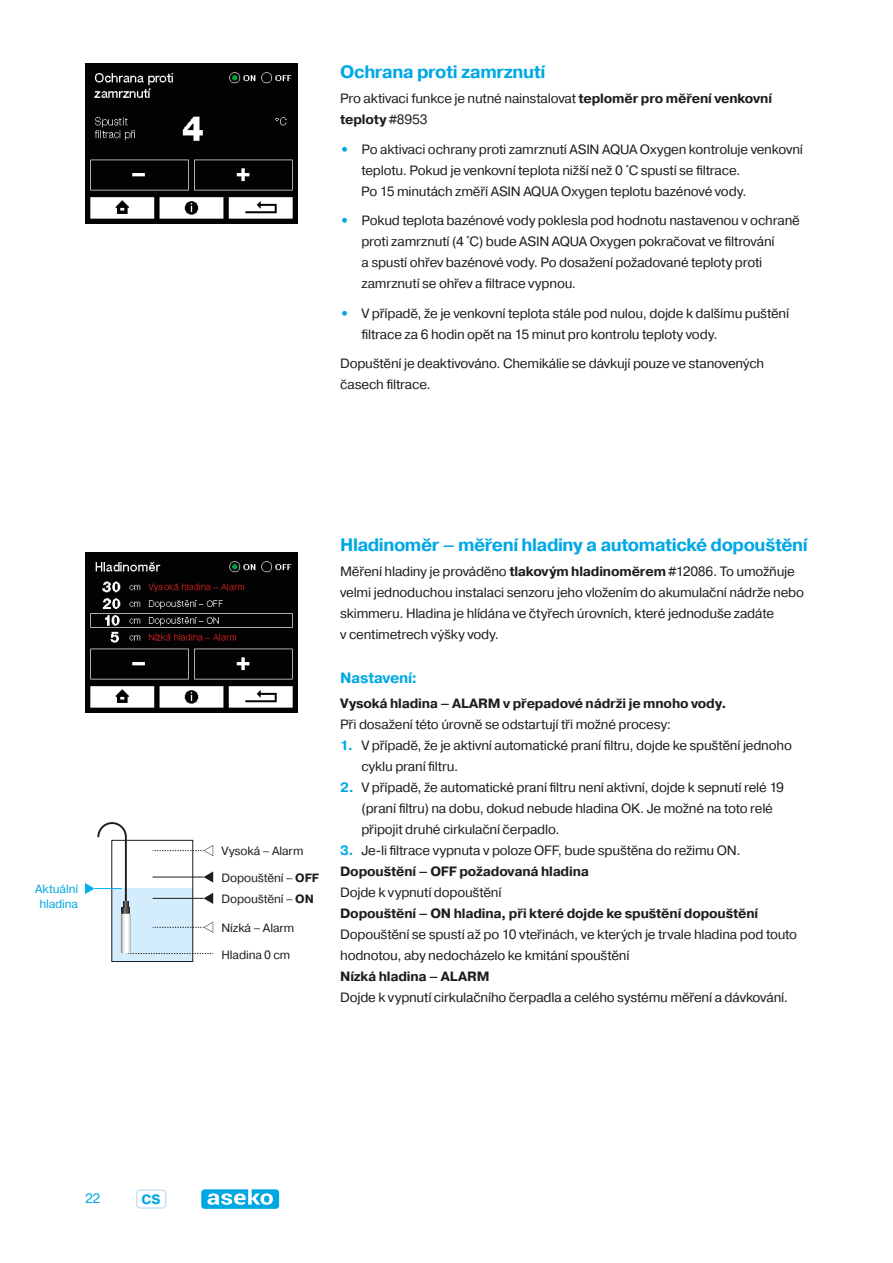
<style>
.page{position:relative;width:893px;height:1263px;background:#fff}
.page>*{position:absolute;margin:0;border:0;box-sizing:border-box;transform-origin:0 0}
.Nadpis_2{font:700 18px "Pragmatica";letter-spacing:-.025em;color:#00a8e3}
.Nadpis_3{font:700 15px "Pragmatica";letter-spacing:-.015em;color:#00a8e3}
.Text_odrážky{font:13.5px/21px "Pragmatica";letter-spacing:-.015em;color:#1d1d1b}
.t1{font:700 13.5px "Pragmatica";letter-spacing:-.015em;color:#1d1d1b}
.t2{font:13.5px "Pragmatica";color:#00a8e3}
.t3{font:700 13.5px "Pragmatica";color:#00a8e3}
.Label{font:12px "Pragmatica";letter-spacing:-.01em;color:#1d1d1b}
.Label-2{font:12px/15px "Pragmatica";letter-spacing:-.015em;color:#00a8e3;text-align:center}
.t4{font:11.4px "Roboto";letter-spacing:-.005em;color:#1d1d1b}
.t5{font:11.4px/13.6px "Roboto";letter-spacing:-.005em;color:#00b1eb}
.s1{font-weight:700}
.s2{font-weight:700;color:#00a8e3}
.s3{font-weight:900}
</style>
<div class="page">
<div style="left:136px;top:1189px;width:30px;height:20px;border:2px solid #c7e2f4;border-radius:4px"></div>
<svg style="left:201px;top:1189px;width:78px;height:20px"></svg>
<div style="left:112px;top:888px;width:81px;height:73px;background:#d4edfc"></div>
<svg style="left:85px;top:822px;width:129px;height:132px"></svg>
<img style="left:85px;top:553px;width:213px;height:159px">
<img style="left:85px;top:64px;width:213px;height:159px">
<p class="Label-2" style="left:35px;top:881px;width:45px">Aktuální hladina</p>
<p class="t5" style="left:43px;top:882px;width:36px">Aktuell<br>Niveau</p>
<p class="Nadpis_2" style="left:340px;top:60px;width:207px">Ochrana proti zamrznutí</p>
<p class="Text_odrážky" style="left:340px;top:88px;width:433px">Pro aktivaci funkce je nutné nainstalovat <span class="s1">teploměr pro měření venkovní teploty</span> #8953</p>
<p class="Text_odrážky" style="left:361px;top:139px;width:443px;text-indent:-21px"><span class="s2">•</span> Po aktivaci ochrany proti zamrznutí ASIN AQUA Oxygen kontroluje venkovní teplotu. Pokud je venkovní teplota nižší než 0 ˚C spustí se filtrace.</p>
<p class="Text_odrážky" style="left:361px;top:181px;width:387px">Po 15 minutách změří ASIN AQUA Oxygen teplotu bazénové vody.</p>
<p class="Text_odrážky" style="left:361px;top:210px;width:440px;text-indent:-21px"><span class="s2">•</span> Pokud teplota bazénové vody poklesla pod hodnotu nastavenou v ochraně proti zamrznutí (4 ˚C) bude ASIN AQUA Oxygen pokračovat ve filtrování<br>a spustí ohřev bazénové vody. Po dosažení požadované teploty proti zamrznutí se ohřev a filtrace vypnou.</p>
<p class="Text_odrážky" style="left:361px;top:303px;width:429px;text-indent:-21px"><span class="s2">•</span> V případě, že je venkovní teplota stále pod nulou, dojde k dalšímu puštění filtrace za 6 hodin opět na 15 minut pro kontrolu teploty vody.</p>
<p class="Text_odrážky" style="left:340px;top:353px;width:426px">Dopuštění je deaktivováno. Chemikálie se dávkují pouze ve stanovených časech filtrace.</p>
<p class="t4" style="left:222px;top:842px;width:71px">Hoch – Alarm</p>
<p class="Label" style="left:222px;top:844px;width:83px">Vysoká – Alarm</p>
<p class="t4" style="left:222px;top:869px;width:89px">Nachfüllen – <span class="s3">OFF</span></p>
<p class="Label" style="left:222px;top:870px;width:99px">Dopouštění – <span class="s1">OFF</span></p>
<p class="Label" style="left:222px;top:891px;width:94px">Dopouštění – <span class="s1">ON</span></p>
<p class="Label" style="left:222px;top:920px;width:74px">Nízká – Alarm</p>
<p class="Label" style="left:222px;top:947px;width:70px">Hladina 0 cm</p>
<p class="t4" style="left:222px;top:890px;width:84px">Nachfüllen – <span class="s3">ON</span></p>
<p class="t4" style="left:222px;top:919px;width:81px">Niedrig – Alarm</p>
<p class="t4" style="left:222px;top:945px;width:64px">Niveau 0 cm</p>
<p class="Nadpis_2" style="left:340px;top:533px;width:469px">Hladinoměr – měření hladiny a automatické dopouštění</p>
<p class="Text_odrážky" style="left:340px;top:561px;width:465px">Měření hladiny je prováděno <span class="s1">tlakovým hladinoměrem</span> #12086. To umožňuje velmi jednoduchou instalaci senzoru jeho vložením do akumulační nádrže nebo skimmeru. Hladina je hlídána ve čtyřech úrovních, které jednoduše zadáte<br>v centimetrech výšky vody.</p>
<p class="Nadpis_3" style="left:340px;top:668px;width:79px">Nastavení:</p>
<p class="t1" style="left:340px;top:695px;width:388px">Vysoká hladina – ALARM v přepadové nádrži je mnoho vody.</p>
<p class="Text_odrážky" style="left:340px;top:714px;width:332px">Při dosažení této úrovně se odstartují tři možné procesy:</p>
<p class="Text_odrážky" style="left:361px;top:735px;width:432px;text-indent:-21px"><span class="s2">1.</span> V případě, že je aktivní automatické praní filtru, dojde ke spuštění jednoho cyklu praní filtru.</p>
<p class="Text_odrážky" style="left:361px;top:777px;width:424px;text-indent:-21px"><span class="s2">2.</span> V případě, že automatické praní filtru není aktivní, dojde k sepnutí relé 19 (praní filtru) na dobu, dokud nebude hladina OK. Je možné na toto relé připojit druhé cirkulační čerpadlo.</p>
<p class="Text_odrážky" style="left:340px;top:840px;width:402px"><span class="s2">3.</span> Je-li filtrace vypnuta v poloze OFF, bude spuštěna do režimu ON.</p>
<p class="t1" style="left:340px;top:863px;width:250px">Dopouštění – OFF požadovaná hladina</p>
<p class="Text_odrážky" style="left:340px;top:882px;width:163px">Dojde k vypnutí dopouštění</p>
<p class="t1" style="left:340px;top:905px;width:420px">Dopouštění – ON hladina, při které dojde ke spuštění dopouštění</p>
<p class="Text_odrážky" style="left:340px;top:924px;width:459px">Dopouštění se spustí až po 10 vteřinách, ve kterých je trvale hladina pod touto hodnotou, aby nedocházelo ke kmitání spouštění</p>
<p class="t1" style="left:340px;top:968px;width:151px">Nízká hladina – ALARM</p>
<p class="Text_odrážky" style="left:340px;top:987px;width:449px">Dojde k vypnutí cirkulačního čerpadla a celého systému měření a dávkování.</p>
<p class="t2" style="left:85px;top:1190px;width:17px">22</p>
<p class="t3" style="left:141px;top:1190px;width:20px">CS</p>
</div>
